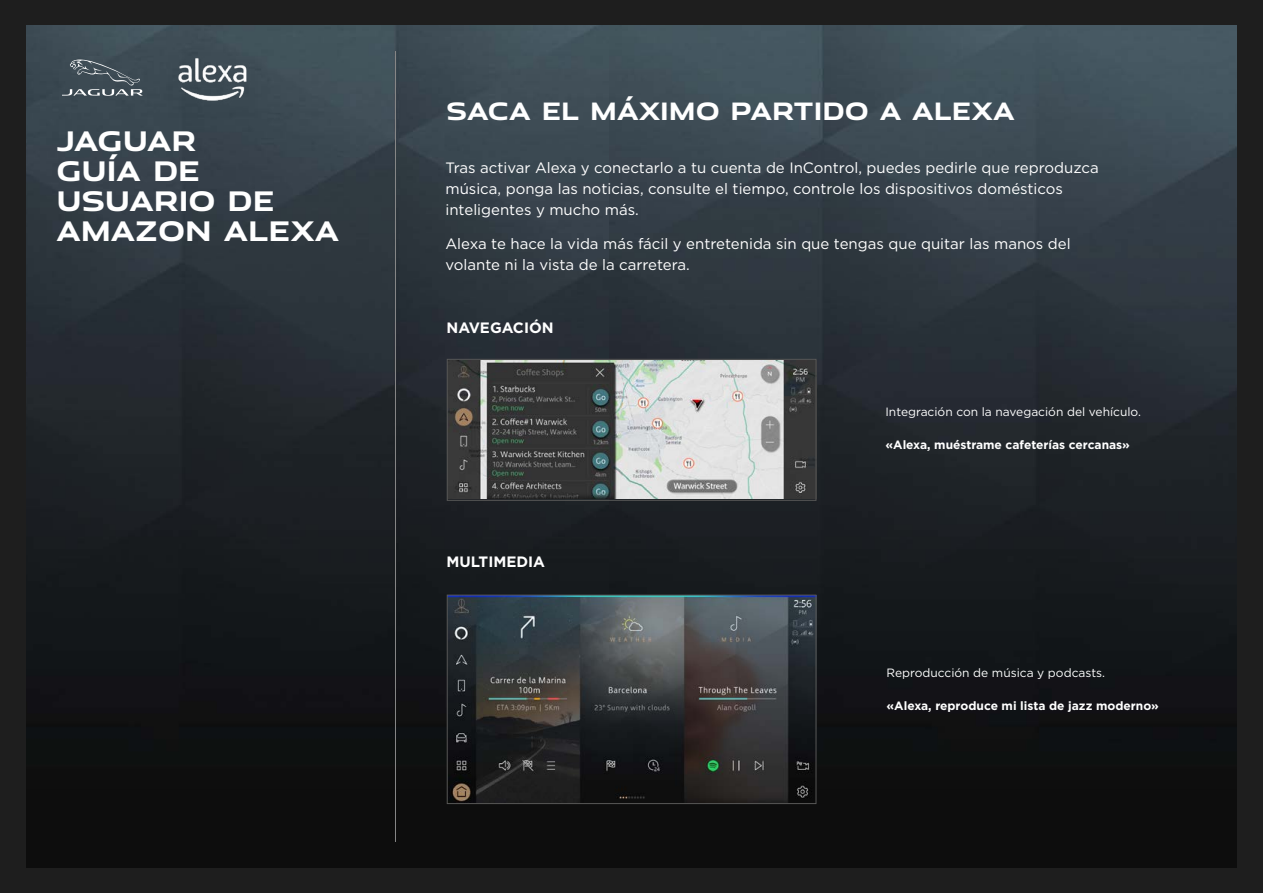
<style>
.page{position:relative;width:1263px;height:893px;background:#1e1e1e}
.page>*{position:absolute;margin:0;border:0;box-sizing:border-box;transform-origin:0 0}
.t1{font:700 27px/30px "Jaguar Modern";color:#fff}
.t2{font:700 24px "Jaguar Modern";color:#fff}
.t3{font:15px/21px "Gotham";color:#fff}
.t4{font:700 15px "Gotham";color:#fff}
.t5{font:700 12px "Gotham";color:#fff}
.t6{font:12px "Gotham";color:#fff}
</style>
<div class="page">
<img style="left:26px;top:26px;width:1210px;height:841px">
<img style="left:168px;top:52px;width:89px;height:66px">
<svg style="left:62px;top:60px;width:81px;height:36px;background:#535f67"></svg>
<hr style="left:395px;top:51px;width:1px;height:791px;background:#878787">
<img style="left:449px;top:361px;width:365px;height:137px">
<div style="left:447px;top:359px;width:369px;height:141px;border:1px solid #575756"></div>
<img style="left:449px;top:597px;width:365px;height:205px">
<div style="left:447px;top:595px;width:369px;height:209px;border:1px solid #575756"></div>
<h1 class="t1" style="left:56px;top:124px;width:284px">JAGUAR<br>GUÍA DE<br>USUARIO DE<br>AMAZON ALEXA</h1>
<h2 class="t2" style="left:446px;top:91px;width:570px">SACA EL MÁXIM O PARTIDO A ALEXA</h2>
<p class="t3" style="left:445px;top:157px;width:655px">Tras activar Alexa y conectarlo a tu cuenta de InControl, puedes pedirle que reproduzca música, ponga las noticias, consulte el tiempo, controle los dispositivos domésticos inteligentes y mucho más.</p>
<p class="t3" style="left:445px;top:233px;width:627px">Alexa te hace la vida más fácil y entretenida sin que tengas que quitar las manos del volante ni la vista de la carretera.</p>
<p class="t4" style="left:446px;top:318px;width:109px">NAVEGACIÓN</p>
<p class="t4" style="left:446px;top:552px;width:100px">MULTIMEDIA</p>
<p class="t6" style="left:885px;top:404px;width:257px">Integración con la navegación del vehículo.</p>
<p class="t5" style="left:885px;top:437px;width:246px">«Alexa, muéstrame cafeterías cercanas»</p>
<p class="t6" style="left:886px;top:665px;width:220px">Reproducción de música y podcasts.</p>
<p class="t5" style="left:886px;top:698px;width:274px">«Alexa, reproduce mi lista de jazz moderno»</p>
</div>
